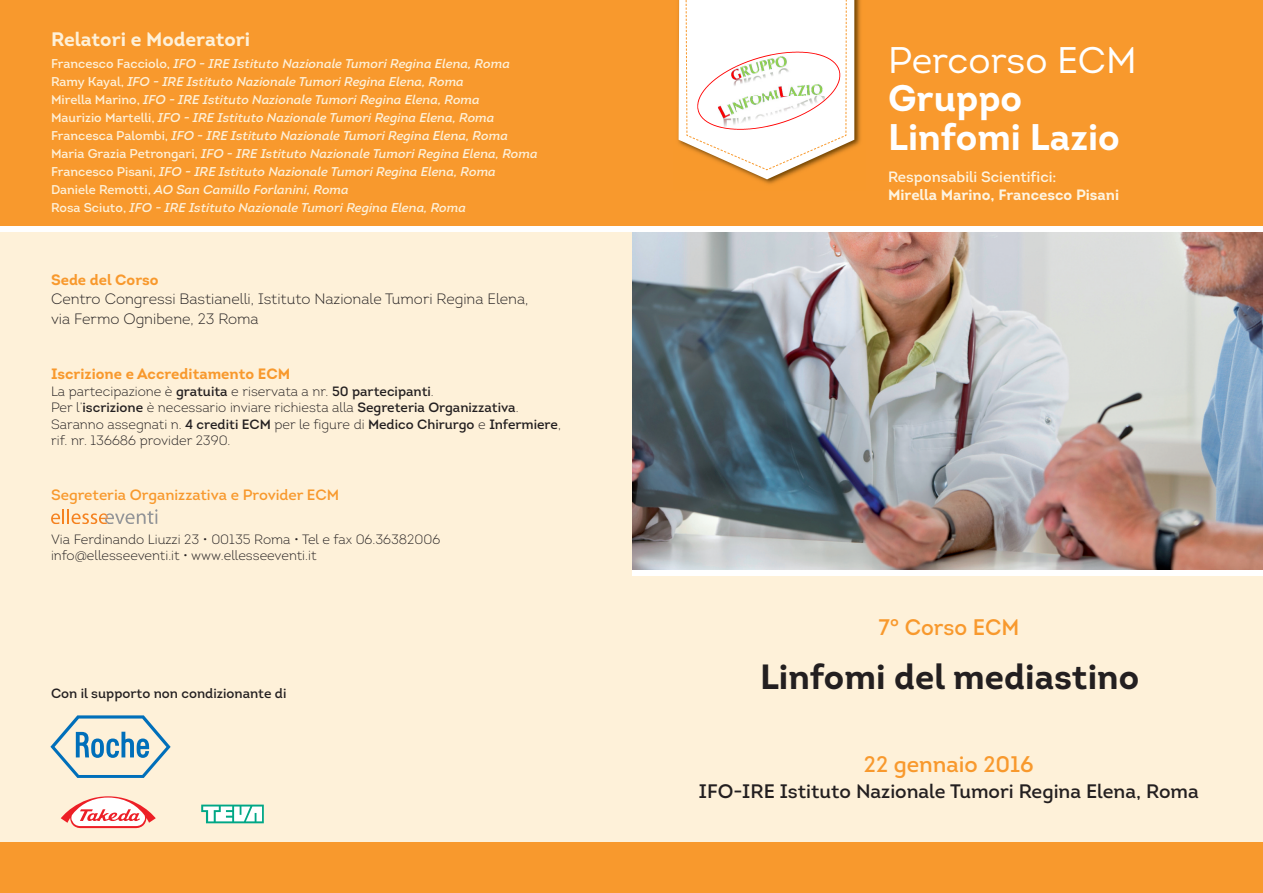
<style>
.page{position:relative;width:1263px;height:893px;background:#fff}
.page>*{position:absolute;margin:0;border:0;box-sizing:border-box;transform-origin:0 0}
.t1{font:700 37.05px/38.5px "Intro";color:#fff}
.t2{font:37.05px "Intro";color:#fff}
.t3{font:700 34.95px "Intro";color:#231f20}
.t4{font:22.5px "Intro";color:#f8992d}
.t5{font:22.5px "Intro";color:#f8992d;scale:.96 1}
.t6{font:19.5px "Intro";color:#231f20}
.t7{font:700 19.5px "Intro";color:#fef1d9}
.t8{font:300 15px/19.5px "Intro";color:#231f20}
.t9{font:700 15px "Intro";color:#f8992d}
.t10{font:15px "Intro";color:#f8992d}
.t11{font:700 15px "Intro";color:#fef4e0}
.t12{font:15px "Intro";color:#fef4e0}
.t13{font:300 13.5px/16.5px "Intro";color:#231f20}
.t14{font:13.5px "Intro";color:#231f20}
.t15{font:italic 12.75px/18px "Intro";color:#fef1d9}
.s1{font-style:normal}
.s2{font-weight:400}
</style>
<div class="page">
<div style="left:584px;top:576px;width:679px;height:297px;background:#fef1d9"></div>
<img style="left:632px;top:232px;width:631px;height:338px">
<div style="left:601px;top:0;width:662px;height:225px;background:#f8992d"></div>
<div style="left:0;top:232px;width:631px;height:615px;background:#fef1d9"></div>
<div style="left:0;top:842px;width:1263px;height:51px;background:#f8992d"></div>
<img style="left:678px;top:0;width:183px;height:184px">
<svg style="left:679px;top:0;width:175px;height:179px;background:#f9ebdc"></svg>
<div style="left:0;top:0;width:631px;height:225px;background:#f8992d"></div>
<svg style="left:51px;top:509px;width:107px;height:15px"></svg>
<svg style="left:50px;top:715px;width:121px;height:63px"></svg>
<svg style="left:61px;top:796px;width:95px;height:32px"></svg>
<svg style="left:201px;top:805px;width:63px;height:18px"></svg>
<h3 class="t7" style="left:51px;top:32px;width:201px">Relatori e Moderatori</h3>
<p class="t15" style="left:51px;top:56px;width:488px"><span class="s1">Francesco Facciolo,</span> IFO - IRE Istituto Nazionale Tumori Regina Elena, Roma <span class="s1">Ramy Kayal,</span> IFO - IRE Istituto Nazionale Tumori Regina Elena, Roma<br><span class="s1">Mirella Marino,</span> IFO - IRE Istituto Nazionale Tumori Regina Elena, Roma<br><span class="s1">Maurizio Martelli,</span> IFO - IRE Istituto Nazionale Tumori Regina Elena, Roma <span class="s1">Francesca Palombi,</span> IFO - IRE Istituto Nazionale Tumori Regina Elena, Roma <span class="s1">Maria Grazia Petrongari,</span> IFO - IRE Istituto Nazionale Tumori Regina Elena, Roma <span class="s1">Francesco Pisani,</span> IFO - IRE Istituto Nazionale Tumori Regina Elena, Roma <span class="s1">Daniele Remotti,</span> AO San Camillo Forlanini, Roma<br><span class="s1">Rosa Sciuto,</span> IFO - IRE Istituto Nazionale Tumori Regina Elena, Roma</p>
<p class="t9" style="left:51px;top:274px;width:109px">Sede del Corso</p>
<p class="t8" style="left:51px;top:291px;width:479px">Centro Congressi Bastianelli, Istituto Nazionale Tumori Regina Elena, via Fermo Ognibene, 23 Roma</p>
<p class="t9" style="left:51px;top:369px;width:241px">Iscrizione e Accreditamento ECM</p>
<p class="t13" style="left:51px;top:385px;width:511px">La partecipazione è <span class="s2">gratuita</span> e riservata a nr. <span class="s2">50 partecipanti</span>.<br>Per l’<span class="s2">iscrizione</span> è necessario inviare richiesta alla <span class="s2">Segreteria Organizzativa</span>.<br>Saranno assegnati n. <span class="s2">4 crediti ECM</span> per le figure di <span class="s2">Medico Chirurgo</span> e <span class="s2">Infermiere</span>, rif. nr. 136686 provider 2390.</p>
<p class="t10" style="left:51px;top:489px;width:290px">Segreteria Organizzativa e Provider ECM</p>
<p class="t13" style="left:51px;top:533px;width:391px">Via Ferdinando Liuzzi 23 • 00135 Roma • Tel e fax 06.36382006 info@ellesseeventi.it • www.ellesseeventi.it</p>
<p class="t14" style="left:51px;top:688px;width:237px">Con il supporto non condizionante di</p>
<h1 class="t2" style="left:888px;top:46px;width:250px">Percorso ECM</h1>
<h1 class="t1" style="left:888px;top:83px;width:233px">Gruppo<br>Linfomi Lazio</h1>
<p class="t12" style="left:888px;top:171px;width:170px">Responsabili Scientifici:</p>
<p class="t11" style="left:888px;top:189px;width:233px">Mirella Marino, Francesco Pisani</p>
<h3 class="t5" style="left:878px;top:619px;width:148px">7° Corso ECM</h3>
<h2 class="t3" style="left:760px;top:664px;width:381px">Linfomi del mediastino</h2>
<h3 class="t4" style="left:864px;top:756px;width:171px">22 gennaio 2016</h3>
<h3 class="t6" style="left:699px;top:785px;width:501px">IFO-IRE Istituto Nazionale Tumori Regina Elena, Roma</h3>
</div>
